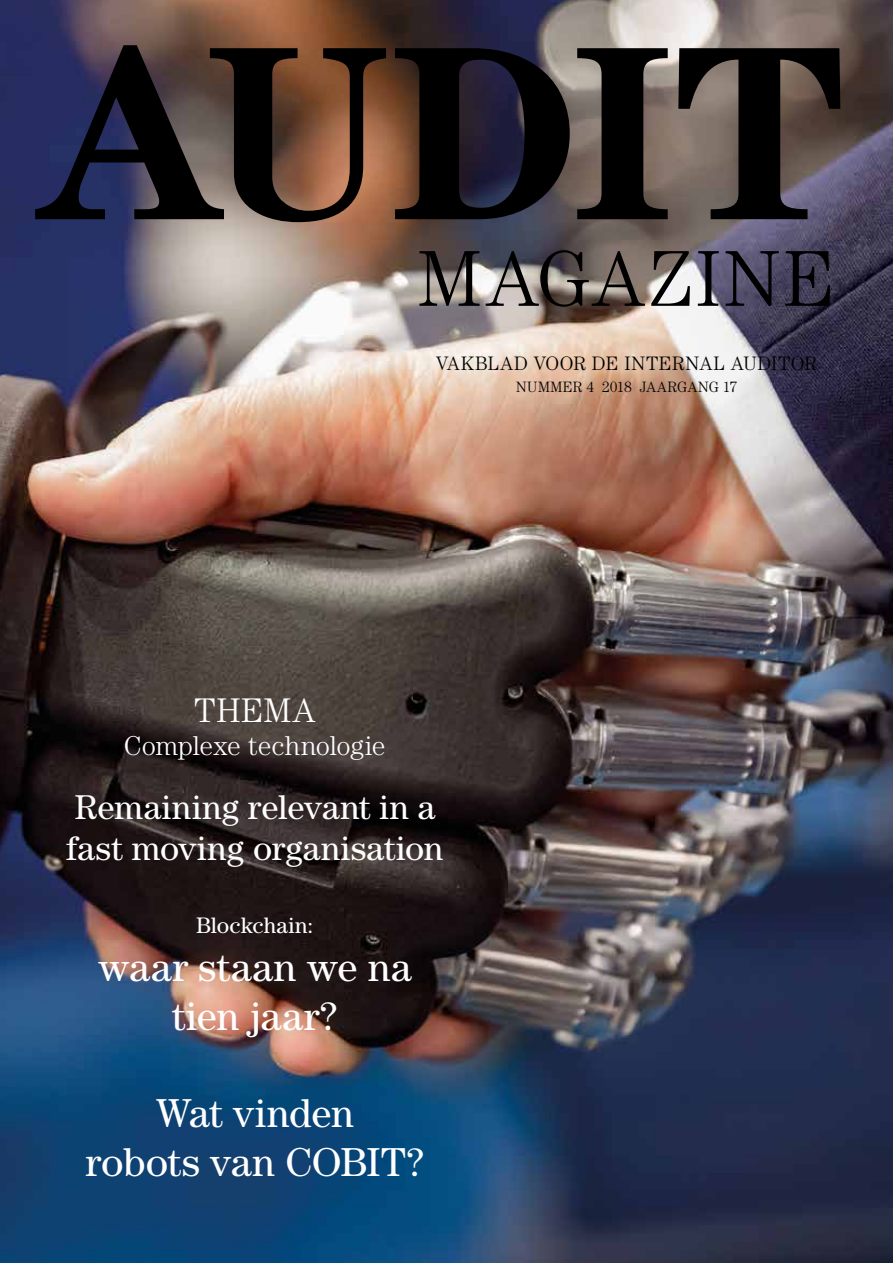
<style>
.page{position:relative;width:893px;height:1263px;background:#fff}
.page>*{position:absolute;margin:0;border:0;box-sizing:border-box;transform-origin:0 0}
.t1{font:700 248.55px "Century LT";letter-spacing:-.02em;color:#000}
.t2{font:300 79.5px "Century LT";letter-spacing:.04em;color:#000}
.t3{font:40.5px/48.6px "Century LT";letter-spacing:.005em;color:#fff;text-align:center}
.t4{font:34.5px/41.4px "Century LT";letter-spacing:.005em;color:#fff}
.t5{font:300 34.2px "Century LT";letter-spacing:.02em;color:#fff}
.t6{font:300 27.45px "Century LT";letter-spacing:-.01em;color:#fff}
.t7{font:22.5px "Century LT";color:#fff}
.t8{font:300 19.5px "Century LT";letter-spacing:.025em;color:#000}
.t9{font:300 15px "Century LT";letter-spacing:.005em;color:#000}
</style>
<div class="page">
<img style="left:0;top:0;width:893px;height:1263px">
<h1 class="t1" style="left:37px;top:-13px;width:809px">AUDIT</h1>
<h2 class="t2" style="left:418px;top:232px;width:420px">MAGAZINE</h2>
<p class="t8" style="left:436px;top:352px;width:383px">VAKBLAD VOOR DE INTERNAL AUDITOR</p>
<p class="t9" style="left:516px;top:378px;width:223px">NUMMER 4 2018 JAARGANG 17</p>
<p class="t5" style="left:194px;top:690px;width:123px">THEMA</p>
<p class="t6" style="left:124px;top:729px;width:263px">Complexe technologie</p>
<p class="t4" style="left:66px;top:785px;width:379px">Remaining relevant in a fast moving organisation</p>
<p class="t7" style="left:196px;top:912px;width:119px">Blockchain:</p>
<p class="t3" style="left:98px;top:942px;width:315px">waar staan we na tien jaar?</p>
<p class="t3" style="left:86px;top:1088px;width:340px">Wat vinden<br>robots van COBIT?</p>
</div>
